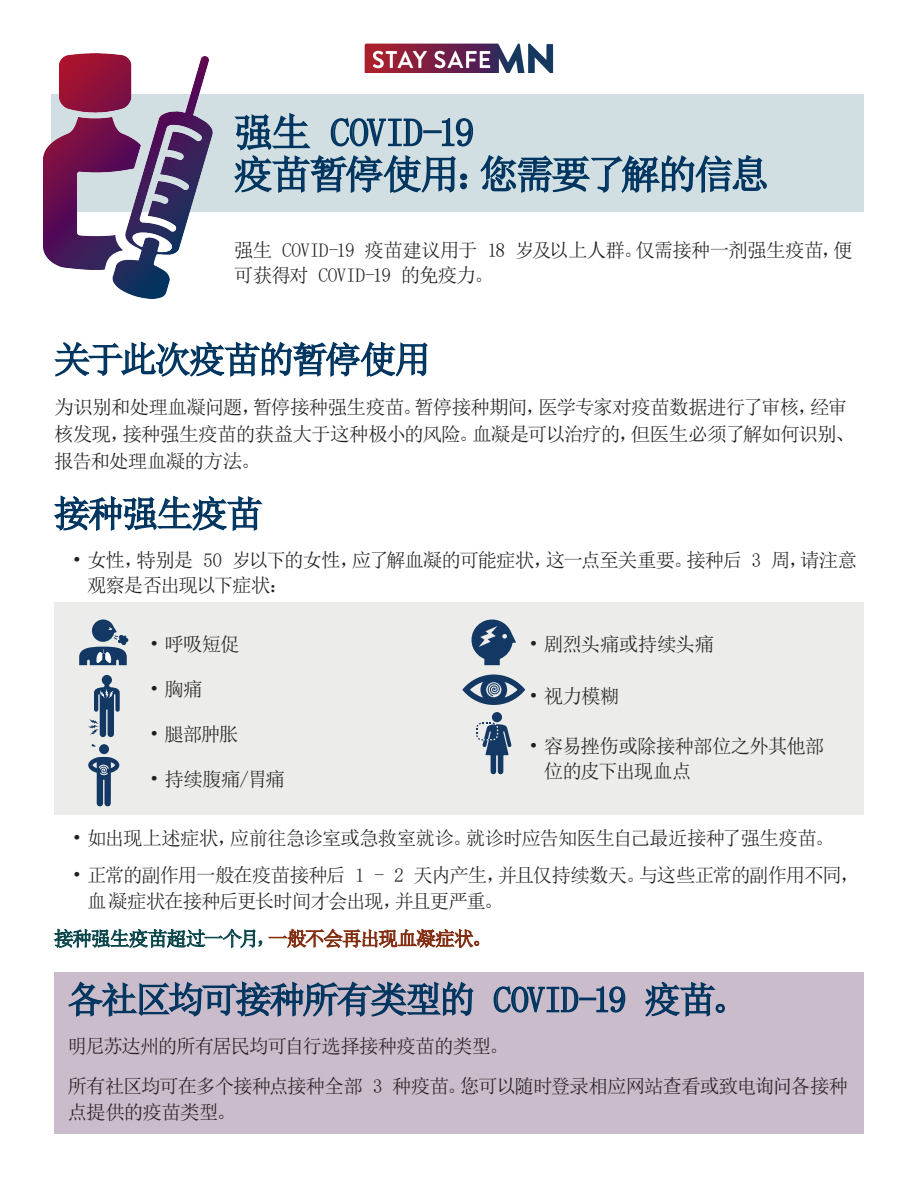
<style>
.page{position:relative;width:918px;height:1188px;background:#fff}
.page>*{position:absolute;margin:0;border:0;box-sizing:border-box;transform-origin:0 0}
.t1{font:39px/42px "Sim Sun";letter-spacing:-.05em;color:#003560}
.body{font:36px "Sim Sun";letter-spacing:-.05em;color:#003560}
.body-2{font:19.5px/25.5px "Sim Sun";letter-spacing:-.05em;color:#231f20}
.body-3{font:19.5px "Sim Sun";letter-spacing:-.045em;color:#0c474e}
.body-4{font:19.5px "Sim Sun";letter-spacing:-.03em;color:#231f20}
.s1{color:#832d11}
</style>
<div class="page">
<svg style="left:54px;top:341px;width:374px;height:36px"></svg>
<svg style="left:54px;top:495px;width:209px;height:36px"></svg>
<div style="left:55px;top:602px;width:809px;height:213px;background:#ecedeb"></div>
<img style="left:364px;top:44px;width:190px;height:29px">
<div style="left:51px;top:94px;width:813px;height:118px;background:#d1dee2"></div>
<svg style="left:234px;top:113px;width:533px;height:80px"></svg>
<img style="left:43px;top:54px;width:170px;height:244px">
<div style="left:54px;top:973px;width:810px;height:161px;background:#cabcca"></div>
<svg style="left:68px;top:981px;width:406px;height:36px"></svg>
<svg style="left:493px;top:985px;width:133px;height:28px"></svg>
<svg style="left:645px;top:981px;width:80px;height:36px"></svg>
<svg style="left:471px;top:619px;width:45px;height:46px"></svg>
<div style="left:492px;top:712px;width:10px;height:10px;background:#133863;border-radius:50%"></div>
<svg style="left:476px;top:723px;width:36px;height:51px"></svg>
<svg style="left:462px;top:674px;width:64px;height:31px"></svg>
<svg style="left:79px;top:619px;width:50px;height:47px"></svg>
<div style="left:99px;top:744px;width:10px;height:10px;background:#133863;border-radius:50%"></div>
<svg style="left:91px;top:744px;width:5px;height:3px"></svg>
<svg style="left:88px;top:757px;width:31px;height:49px"></svg>
<svg style="left:88px;top:675px;width:32px;height:62px"></svg>
<svg style="left:53px;top:928px;width:427px;height:21px"></svg>
<h1 class="t1" style="left:234px;top:111px;width:537px">强生 COVID-19<br>疫苗暂停使用：您需要了解的信息</h1>
<p class="body-2" style="left:234px;top:237px;width:621px">强生 COVID-19 疫苗建议用于 18 岁及以上人群。仅需接种一剂强生疫苗，便可获得对 COVID-19 的免疫力。</p>
<p class="body" style="left:54px;top:341px;width:378px">关于此次疫苗的暂停使用</p>
<p class="body-2" style="left:54px;top:394px;width:802px;line-height:27px">为识别和处理血凝问题，暂停接种强生疫苗。暂停接种期间，医学专家对疫苗数据进行了审核，经审核发现，接种强生疫苗的获益大于这种极小的风险。血凝是可以治疗的，但医生必须了解如何识别、报告和处理血凝的方法。</p>
<h2 class="body" style="left:54px;top:495px;width:210px">接种强生疫苗</h2>
<p class="body-2" style="left:87px;top:547px;width:772px;text-indent:-15px">• 女性，特别是 50 岁以下的女性，应了解血凝的可能症状，这一点至关重要。接种后 3 周，请注意观察是否出现以下症状：</p>
<p class="body-2" style="left:149px;top:631px;width:92px">• 呼吸短促</p>
<p class="body-2" style="left:149px;top:676px;width:55px">• 胸痛</p>
<p class="body-2" style="left:149px;top:721px;width:91px">• 腿部肿胀</p>
<p class="body-2" style="left:149px;top:766px;width:137px">• 持续腹痛/胃痛</p>
<p class="body-4" style="left:529px;top:634px;width:187px">• 剧烈头痛或持续头痛</p>
<p class="body-2" style="left:529px;top:684px;width:92px">• 视力模糊</p>
<p class="body-2" style="left:544px;top:733px;width:282px;text-indent:-15px">• 容易挫伤或除接种部位之外其他部位的皮下出现血点</p>
<p class="body-2" style="left:72px;top:825px;width:764px">• 如出现上述症状，应前往急诊室或急救室就诊。就诊时应告知医生自己最近接种了强生疫苗。</p>
<p class="body-2" style="left:87px;top:863px;width:774px;text-indent:-15px">• 正常的副作用一般在疫苗接种后 1 - 2 天内产生，并且仅持续数天。与这些正常的副作用不同，血凝症状在接种后更长时间才会出现，并且更严重。</p>
<p class="body-3" style="left:54px;top:929px;width:439px">接种强生疫苗超过一个月，<span class="s1">一般不会再出现血凝症状。</span></p>
<h2 class="body" style="left:68px;top:981px;width:681px">各社区均可接种所有类型的 COVID-19 疫苗。</h2>
<p class="body-2" style="left:68px;top:1033px;width:443px">明尼苏达州的所有居民均可自行选择接种疫苗的类型。</p>
<p class="body-2" style="left:68px;top:1073px;width:782px">所有社区均可在多个接种点接种全部 3 种疫苗。您可以随时登录相应网站查看或致电询问各接种点提供的疫苗类型。</p>
</div>
